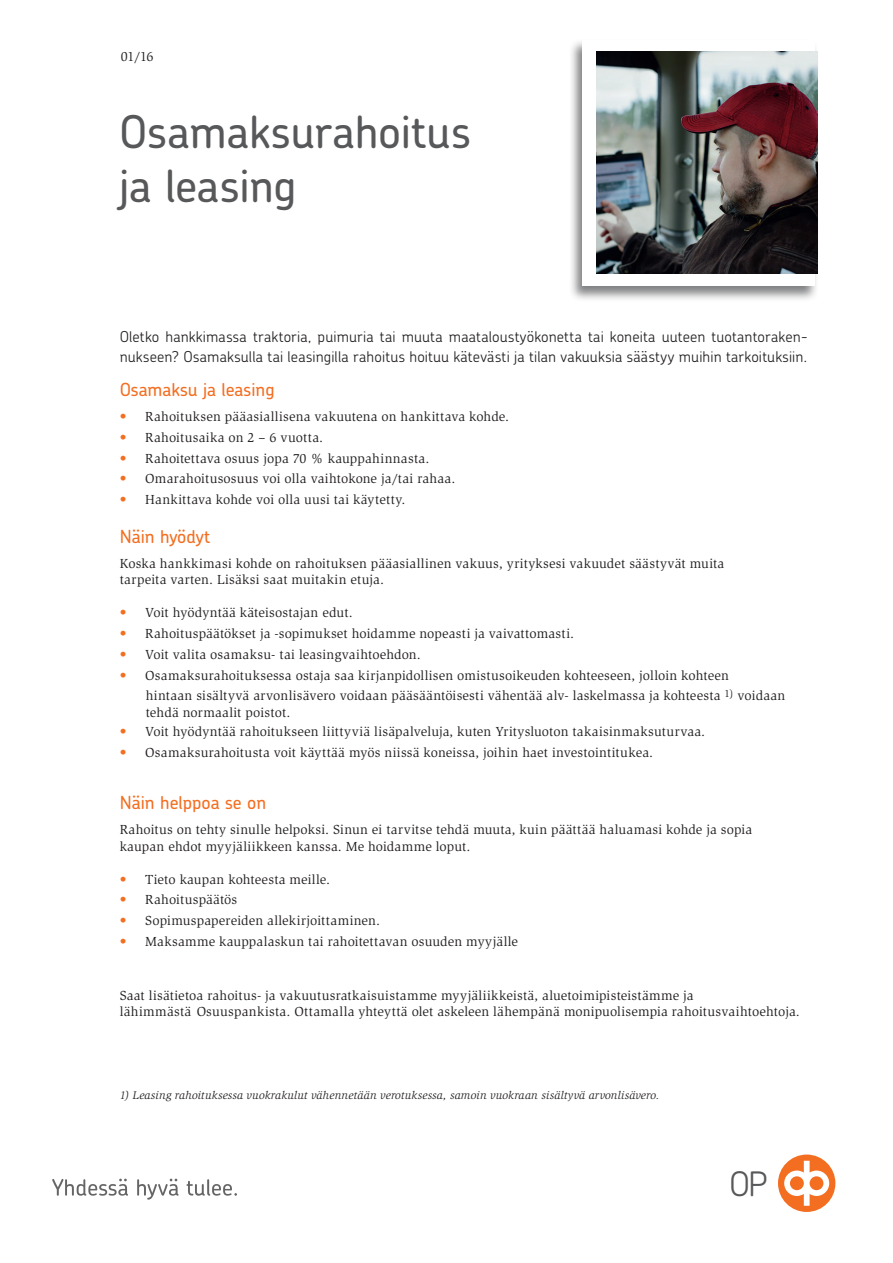
<style>
.page{position:relative;width:893px;height:1263px;background:#fff}
.page>*{position:absolute;margin:0;border:0;box-sizing:border-box;transform-origin:0 0}
.Otsikko{font:500 45px "Chevin";letter-spacing:-.005em;color:#57585a}
.t1{font:300 33.75px "Chevin Std";color:#57585a}
.Väliotsikko_1{font:500 18px "Chevin";color:#f36e21}
.Ingressi{font:300 15px/19.5px "Chevin";letter-spacing:.01em;color:#231f20}
.Leipis_Slimbach{font:13.5px/16.5px "Slimbach LT";letter-spacing:.015em;color:#231f20}
.Leipis_Slimbach-2{font:italic 11.4px "Slimbach LT";letter-spacing:.01em;color:#231f20}
.s1{color:#f36e21}
</style>
<div class="page">
<img style="left:52px;top:1178px;width:185px;height:22px">
<div style="left:778px;top:1154px;width:57px;height:58px;background:#f36e21;border-radius:50%"></div>
<svg style="left:784px;top:1161px;width:45px;height:45px"></svg>
<div style="left:569px;top:39px;width:250px;height:263px;background:#57585a;opacity:.75"></div>
<div style="left:583px;top:40px;width:232px;height:246px;background:#fff"></div>
<img style="left:596px;top:51px;width:221px;height:223px">
<p class="Leipis_Slimbach" style="left:121px;top:48px;width:34px">01/16</p>
<p class="Otsikko" style="left:119px;top:103px;width:353px">Osamaksurahoitus</p>
<p class="Otsikko" style="left:119px;top:157px;width:179px">ja leasing</p>
<p class="Ingressi" style="left:120px;top:327px;width:690px">Oletko hankkimassa traktoria, puimuria tai muuta maataloustyökonetta tai koneita uuteen tuotantoraken&shy;nukseen? Osamaksulla tai leasingilla rahoitus hoituu kätevästi ja tilan vakuuksia säästyy muihin tarkoituksiin.</p>
<p class="Väliotsikko_1" style="left:120px;top:378px;width:156px">Osamaksu ja leasing</p>
<p class="Leipis_Slimbach" style="left:120px;top:408px;width:391px"><span class="s1">•</span> Rahoituksen pääasiallisena vakuutena on hankittava kohde.</p>
<p class="Leipis_Slimbach" style="left:120px;top:429px;width:205px"><span class="s1">•</span> Rahoitusaika on 2 – 6 vuotta.</p>
<p class="Leipis_Slimbach" style="left:120px;top:450px;width:311px"><span class="s1">•</span> Rahoitettava osuus jopa 70 % kauppahinnasta.</p>
<p class="Leipis_Slimbach" style="left:120px;top:471px;width:337px"><span class="s1">•</span> Omarahoitusosuus voi olla vaihtokone ja/tai rahaa.</p>
<p class="Leipis_Slimbach" style="left:120px;top:491px;width:287px"><span class="s1">•</span> Hankittava kohde voi olla uusi tai käytetty.</p>
<p class="Väliotsikko_1" style="left:120px;top:525px;width:92px">Näin hyödyt</p>
<p class="Leipis_Slimbach" style="left:120px;top:555px;width:606px">Koska hankkimasi kohde on rahoituksen pääasiallinen vakuus, yrityksesi vakuudet säästyvät muita</p>
<p class="Leipis_Slimbach" style="left:120px;top:571px;width:266px">tarpeita varten. Lisäksi saat muitakin etuja.</p>
<p class="Leipis_Slimbach" style="left:120px;top:604px;width:234px"><span class="s1">•</span> Voit hyödyntää käteisostajan edut.</p>
<p class="Leipis_Slimbach" style="left:120px;top:625px;width:456px"><span class="s1">•</span> Rahoituspäätökset ja -sopimukset hoidamme nopeasti ja vaivattomasti.</p>
<p class="Leipis_Slimbach" style="left:120px;top:646px;width:303px"><span class="s1">•</span> Voit valita osamaksu- tai leasingvaihtoehdon.</p>
<p class="Leipis_Slimbach" style="left:120px;top:667px;width:611px"><span class="s1">•</span> Osamaksurahoituksessa ostaja saa kirjanpidollisen omistusoikeuden kohteeseen, jolloin kohteen</p>
<p class="Leipis_Slimbach" style="left:146px;top:688px;width:641px">hintaan sisältyvä arvonlisävero voidaan pääsääntöisesti vähentää alv- laskelmassa ja kohteesta <sup>1)</sup> voidaan tehdä normaalit poistot.</p>
<p class="Leipis_Slimbach" style="left:120px;top:724px;width:587px"><span class="s1">•</span> Voit hyödyntää rahoitukseen liittyviä lisäpalveluja, kuten Yritysluoton takaisinmaksuturvaa.</p>
<p class="Leipis_Slimbach" style="left:120px;top:744px;width:535px"><span class="s1">•</span> Osamaksurahoitusta voit käyttää myös niissä koneissa, joihin haet investointitukea.</p>
<p class="Väliotsikko_1" style="left:120px;top:791px;width:148px">Näin helppoa se on</p>
<p class="Leipis_Slimbach" style="left:120px;top:821px;width:634px">Rahoitus on tehty sinulle helpoksi. Sinun ei tarvitse tehdä muuta, kuin päättää haluamasi kohde ja sopia</p>
<p class="Leipis_Slimbach" style="left:120px;top:838px;width:352px">kaupan ehdot myyjäliikkeen kanssa. Me hoidamme loput.</p>
<p class="Leipis_Slimbach" style="left:120px;top:871px;width:212px"><span class="s1">•</span> Tieto kaupan kohteesta meille.</p>
<p class="Leipis_Slimbach" style="left:120px;top:892px;width:119px"><span class="s1">•</span> Rahoituspäätös</p>
<p class="Leipis_Slimbach" style="left:120px;top:912px;width:262px"><span class="s1">•</span> Sopimuspapereiden allekirjoittaminen.</p>
<p class="Leipis_Slimbach" style="left:120px;top:933px;width:400px"><span class="s1">•</span> Maksamme kauppalaskun tai rahoitettavan osuuden myyjälle</p>
<p class="Leipis_Slimbach" style="left:120px;top:987px;width:682px">Saat lisätietoa rahoitus- ja vakuutusratkaisuistamme myyjäliikkeistä, aluetoimipisteistämme ja<br>lähimmästä Osuuspankista. Ottamalla yhteyttä olet askeleen lähempänä monipuolisempia rahoitusvaihtoehtoja.</p>
<p class="Leipis_Slimbach-2" style="left:120px;top:1088px;width:541px">1) Leasing rahoituksessa vuokrakulut vähennetään verotuksessa, samoin vuokraan sisältyvä arvonlisävero.</p>
<p class="t1" style="left:729px;top:1160px;width:40px">OP</p>
</div>
